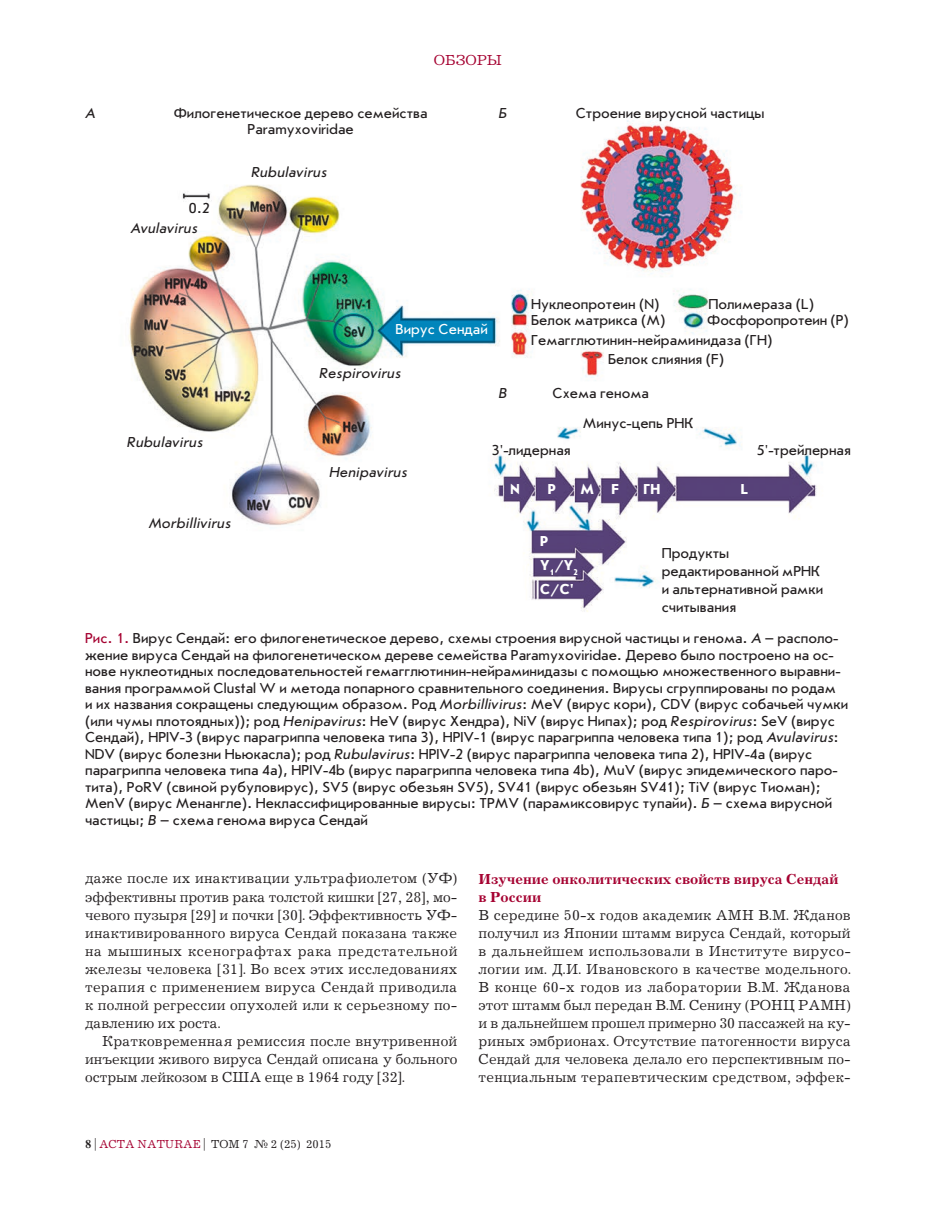
<style>
.page{position:relative;width:936px;height:1212px;background:#fff}
.page>*{position:absolute;margin:0;border:0;box-sizing:border-box;transform-origin:0 0}
.t1{font:15px/16.5px "Journal Sans C";color:#231f20}
.t2{font:15px/18px "Journal C";letter-spacing:.01em;color:#231f20;text-align:justify}
.t3{font:italic 15px "Journal Sans C";color:#231f20}
.t4{font:700 15px/18.1px "Journal C";color:#a50231}
.t5{font:700 15px/24px "Journal Sans C";color:#fff}
.t6{font:15px "Journal Sans C";color:#fff}
.t7{font:15px "Journal C";color:#a50231}
.t8{font:12px "Journal C";color:#231f20}
.s1{color:#a50231}
.s2{font-style:italic}
.s3{font-weight:700}
</style>
<div class="page">
<img style="left:128px;top:117px;width:689px;height:495px">
<p class="t7" style="left:434px;top:52px;width:70px">ОБЗОРЫ</p>
<p class="t3" style="left:85px;top:105px;width:11px">А</p>
<p class="t3" style="left:498px;top:105px;width:10px">Б</p>
<p class="t1" style="left:174px;top:105px;width:255px;text-align:center">Филогенетическое дерево семейства<br>Paramyxoviridae</p>
<p class="t1" style="left:189px;top:200px;width:23px">0.2</p>
<p class="t3" style="left:130px;top:220px;width:69px">Avulavirus</p>
<p class="t3" style="left:251px;top:165px;width:77px">Rubulavirus</p>
<p class="t1" style="left:575px;top:105px;width:190px">Строение вирусной частицы</p>
<p class="t6" style="left:395px;top:322px;width:94px">Вирус Сендай</p>
<p class="t3" style="left:319px;top:365px;width:83px">Respirovirus</p>
<p class="t1" style="left:531px;top:296px;width:130px">Нуклеопротеин (N)</p>
<p class="t1" style="left:708px;top:296px;width:107px">Полимераза (L)</p>
<p class="t1" style="left:531px;top:313px;width:136px">Белок матрикса (M)</p>
<p class="t1" style="left:707px;top:313px;width:143px">Фосфоропротеин (P)</p>
<p class="t1" style="left:531px;top:332px;width:243px">Гемагглютинин-нейраминидаза (ГН)</p>
<p class="t1" style="left:608px;top:352px;width:118px">Белок слияния (F)</p>
<p class="t3" style="left:127px;top:435px;width:77px">Rubulavirus</p>
<p class="t3" style="left:149px;top:516px;width:84px">Morbillivirus</p>
<p class="t3" style="left:329px;top:465px;width:80px">Henipavirus</p>
<p class="t3" style="left:498px;top:385px;width:10px">В</p>
<p class="t1" style="left:583px;top:379px;width:112px;line-height:29.7px;text-indent:-30px">Схема генома<br>Минус-цепь РНК</p>
<p class="t1" style="left:492px;top:442px;width:80px">3'-лидерная</p>
<p class="t1" style="left:756px;top:442px;width:95px">5'-трейлерная</p>
<p class="t5" style="left:510px;top:478px;width:11px">N</p>
<p class="t5" style="left:547px;top:478px;width:10px">P</p>
<p class="t5" style="left:580px;top:478px;width:40px">M F</p>
<p class="t5" style="left:643px;top:478px;width:18px">ГН</p>
<p class="t5" style="left:740px;top:478px;width:9px">L</p>
<p class="t5" style="left:540px;top:530px;width:39px">P<br>Y<sub>1</sub>/Y<sub>2<br></sub>C/C'</p>
<p class="t1" style="left:661px;top:544px;width:163px;line-height:18px">Продукты редактированной мРНК и альтернативной рамки считывания</p>
<p class="t1" style="left:85px;top:630px;width:764px"><span class="s1">Рис. 1.</span> Вирус Сендай: его филогенетическое дерево, схемы строения вирусной частицы и генома. <span class="s2">A</span> – располо&shy;жение вируса Сендай на филогенетическом дереве семейства Paramyxoviridae. Дерево было построено на ос&shy;нове нуклеотидных последовательностей гемагглютинин-нейраминидазы с помощью множественного выравни&shy;вания программой Clustal W и метода попарного сравнительного соединения. Вирусы сгруппированы по родам<br>и их названия сокращены следующим образом. Pод <span class="s2">Morbillivirus</span>: MeV (вирус кори), CDV (вирус собачьей чумки (или чумы плотоядных)); род <span class="s2">Henipavirus</span>: HeV (вирус Хендра), NiV (вирус Нипах); род <span class="s2">Respirovirus</span>: SeV (вирус Сендай), HPIV-3 (вирус парагриппа человека типа 3), HPIV-1 (вирус парагриппа человека типа 1); род <span class="s2">Avulavirus</span>:<br>NDV (вирус болезни Ньюкасла); род <span class="s2">Rubulavirus</span>: HPIV-2 (вирус парагриппа человека типа 2), HPIV-4а (вирус парагриппа человека типа 4а), HPIV-4b (вирус парагриппа человека типа 4b), MuV (вирус эпидемического паро&shy;тита), PoRV (свиной рубуловирус), SV5 (вирус обезьян SV5), SV41 (вирус обезьян SV41); TiV (вирус Тиоман); MenV (вирус Менангле). Неклассифицированные вирусы: TPMV (парамиксовирус тупайи). <span class="s2">Б</span> – cхема вирусной частицы; <span class="s2">В</span> – cхема генома вируса Сендай</p>
<p class="t2" style="left:85px;top:870px;width:374px">даже после их инактивации ультрафиолетом (УФ) эффективны против рака толстой кишки [27, 28], мо&shy;чевого пузыря [29] и почки [30]. Эффективность УФ&shy;инактивированного вируса Сендай показана также на мышиных ксенографтах рака предстательной железы человека [31]. Во всех этих исследованиях терапия с применением вируса Сендай приводила к полной регрессии опухолей или к серьезному по&shy;давлению их роста.</p>
<p class="t2" style="left:85px;top:1033px;width:374px;text-indent:17px">Кратковременная ремиссия после внутривенной инъекции живого вируса Сендай описана у больного острым лейкозом в США еще в 1964 году [32].</p>
<p class="t8" style="left:85px;top:1137px;width:248px"><span class="s3">8</span> | <span class="s1">ACTA NATURAE</span> | ТОМ 7 № 2 (25) 2015</p>
<p class="t4" style="left:478px;top:870px;width:361px">Изучение онколитических свойств вируса Сендай в России</p>
<p class="t2" style="left:478px;top:906px;width:374px">В середине 50-х годов академик АМН В.М. Жданов получил из Японии штамм вируса Сендай, который в дальнейшем использовали в Институте вирусо&shy;логии им. Д.И. Ивановского в качестве модельного.<br>В конце 60-х годов из лаборатории В.М. Жданова этот штамм был передан В.М. Сенину (РОНЦ РАМН) и в дальнейшем прошел примерно 30 пассажей на ку&shy;риных эмбрионах. Отсутствие патогенности вируса Сендай для человека делало его перспективным по&shy;тенциальным терапевтическим средством, эффек-</p>
</div>
